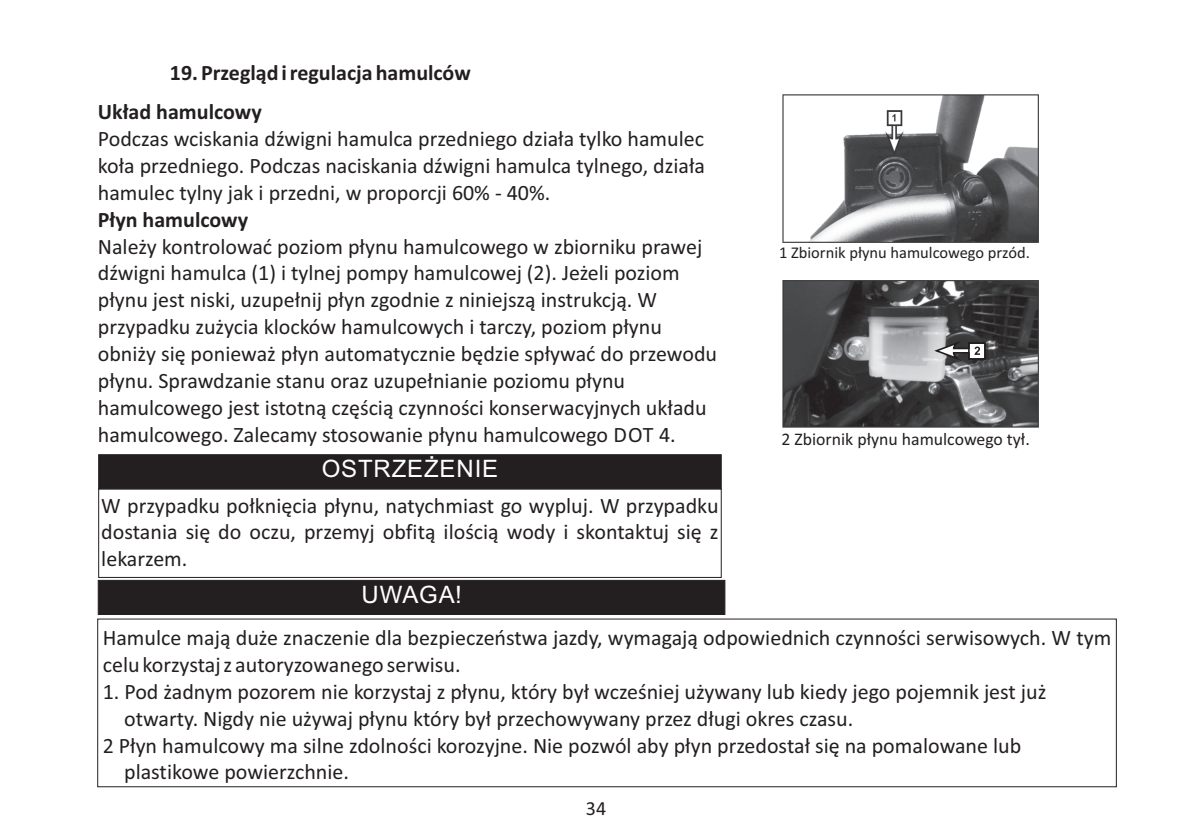
<style>
.page{position:relative;width:1191px;height:840px;background:#fff}
.page>*{position:absolute;margin:0;border:0;box-sizing:border-box;transform-origin:0 0}
.t1{font:24px "Arial";letter-spacing:.035em;color:#fff}
.t2{font:22px/26.8px "Calibri";color:#231f20;text-align:justify}
.t3{font:700 22px "Calibri";color:#231f20}
.t4{font:20px "Calibri";color:#231f20}
.t5{font:17.8px "Calibri";color:#231f20}
.t6{font:16.4px "Calibri";color:#231f20}
</style>
<div class="page">
<div style="left:98px;top:579px;width:627px;height:35px;background:#231f20"></div>
<div style="left:98px;top:454px;width:623px;height:34px;background:#231f20"></div>
<div style="left:98px;top:488px;width:623px;height:89px;border:1px solid #231f20"></div>
<img style="left:782px;top:95px;width:256px;height:147px">
<img style="left:782px;top:280px;width:256px;height:148px">
<svg style="left:932px;top:341px;width:54px;height:19px"></svg>
<p class="t3" style="left:170px;top:63px;width:302px">19. Przegląd i regulacja hamulców</p>
<p class="t3" style="left:98px;top:103px;width:166px">Układ hamulcowy</p>
<p class="t2" style="left:98px;top:127px;width:609px">Podczas wciskania dźwigni hamulca przedniego działa tylko hamulec koła przedniego. Podczas naciskania dźwigni hamulca tylnego, działa hamulec tylny jak i przedni, w proporcji 60% - 40%.</p>
<p class="t3" style="left:98px;top:210px;width:152px">Płyn hamulcowy</p>
<p class="t2" style="left:98px;top:234px;width:621px;text-align:left">Należy kontrolować poziom płynu hamulcowego w zbiorniku prawej dźwigni hamulca (1) i tylnej pompy hamulcowej (2). Jeżeli poziom płynu jest niski, uzupełnij płyn zgodnie z niniejszą instrukcją. W przypadku zużycia klocków hamulcowych i tarczy, poziom płynu obniży się ponieważ płyn automatycznie będzie spływać do przewodu płynu. Sprawdzanie stanu oraz uzupełnianie poziomu płynu hamulcowego jest istotną częścią czynności konserwacyjnych układu hamulcowego. Zalecamy stosowanie płynu hamulcowego DOT 4.</p>
<p class="t6" style="left:779px;top:245px;width:252px">1 Zbiornik płynu hamulcowego przód.</p>
<p class="t5" style="left:781px;top:431px;width:250px">2 Zbiornik płynu hamulcowego tył.</p>
<p class="t1" style="left:322px;top:459px;width:178px">OSTRZEŻENIE</p>
<p class="t2" style="left:101px;top:493px;width:619px">W przypadku połknięcia płynu, natychmiast go wypluj. W przypadku dostania się do oczu, przemyj obfitą ilością wody i skontaktuj się z lekarzem.</p>
<p class="t1" style="left:362px;top:585px;width:102px">UWAGA!</p>
<p class="t2" style="left:103px;top:625px;width:1010px">Hamulce mają duże znaczenie dla bezpieczeństwa jazdy, wymagają odpowiednich czynności serwisowych. W tym celu korzystaj z autoryzowanego serwisu.</p>
<p class="t2" style="left:103px;top:679px;width:945px">1. Pod żadnym pozorem nie korzystaj z płynu, który był wcześniej używany lub kiedy jego pojemnik jest już</p>
<p class="t2" style="left:124px;top:706px;width:730px">otwarty. Nigdy nie używaj płynu który był przechowywany przez długi okres czasu.</p>
<p class="t2" style="left:103px;top:733px;width:920px">2 Płyn hamulcowy ma silne zdolności korozyjne. Nie pozwól aby płyn przedostał się na pomalowane lub</p>
<p class="t2" style="left:124px;top:760px;width:226px">plastikowe powierzchnie.</p>
<p class="t4" style="left:586px;top:799px;width:22px">34</p>
</div>
